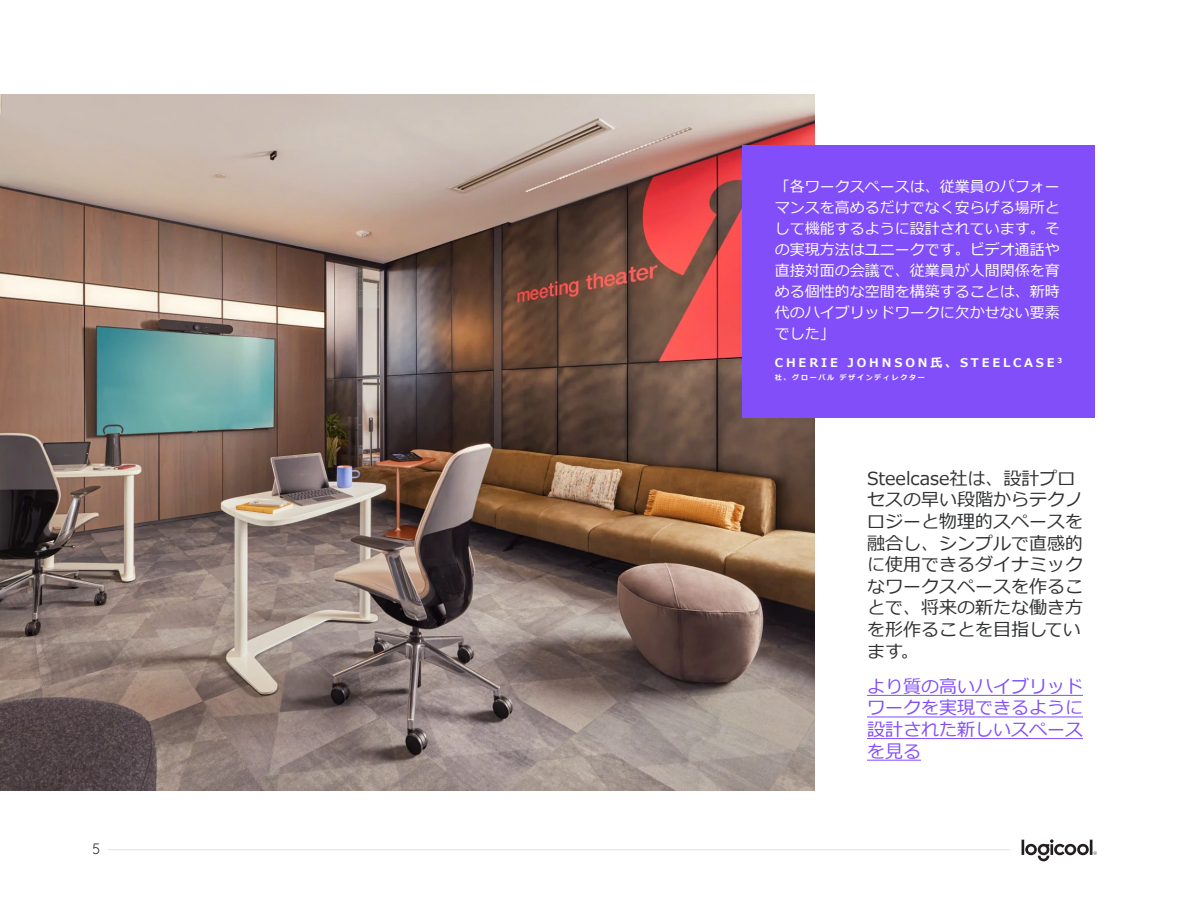
<style>
.page{position:relative;width:1188px;height:918px;background:#fff}
.page>*{position:absolute;margin:0;border:0;box-sizing:border-box;transform-origin:0 0}
.t1{font:18px/21.6px "Meiryo";color:#2f3132}
.t2{font:18px/21.6px "Meiryo";color:#814efa;text-align:justify}
.t3{font:italic 15px/21px "Meiryo";color:#fff;text-align:justify}
.t4{font:300 15px "Brown Pro";color:#2f3132}
.t5{font:700 12px "Meiryo";letter-spacing:.24em;color:#fff}
.t6{font:700 7.05px "Meiryo";letter-spacing:.24em;color:#fff}
</style>
<div class="page">
<hr style="left:108px;top:849px;width:902px;height:1px;background:#e1e2e3">
<svg style="left:1022px;top:839px;width:75px;height:22px"></svg>
<hr style="left:867px;top:695px;width:216px;height:1px;background:#814efa">
<hr style="left:867px;top:717px;width:216px;height:1px;background:#814efa">
<hr style="left:867px;top:738px;width:216px;height:1px;background:#814efa">
<hr style="left:867px;top:760px;width:54px;height:1px;background:#814efa">
<img style="left:0;top:94px;width:814px;height:696px">
<div style="left:743px;top:146px;width:352px;height:272px;background:#814efa"></div>
<p class="t4" style="left:92px;top:838px;width:10px">5</p>
<p class="t3" style="left:775px;top:176px;width:286px">「各ワークスペースは、従業員のパフォーマンスを高めるだけでなく安らげる場所として機能するように設計されています。その実現方法はユニークです。ビデオ通話や直接対面の会議で、従業員が人間関係を育める個性的な空間を構築することは、新時代のハイブリッドワークに欠かせない要素でした」</p>
<p class="t5" style="left:775px;top:356px;width:289px">CHERIE JOHNSON氏、STEELCASE <sup>3</sup></p>
<p class="t6" style="left:775px;top:373px;width:151px">社、グローバル デザインディレクター</p>
<p class="t1" style="left:867px;top:468px;width:217px">Steelcase社は、設計プロセスの早い段階からテクノロジーと物理的スペースを融合し、シンプルで直感的に使用できるダイナミックなワークスペースを作ることで、将来の新たな働き方を形作ることを目指しています。</p>
<p class="t2" style="left:867px;top:676px;width:217px">より質の高いハイブリッドワークを実現できるように設計された新しいスペースを見る</p>
</div>
